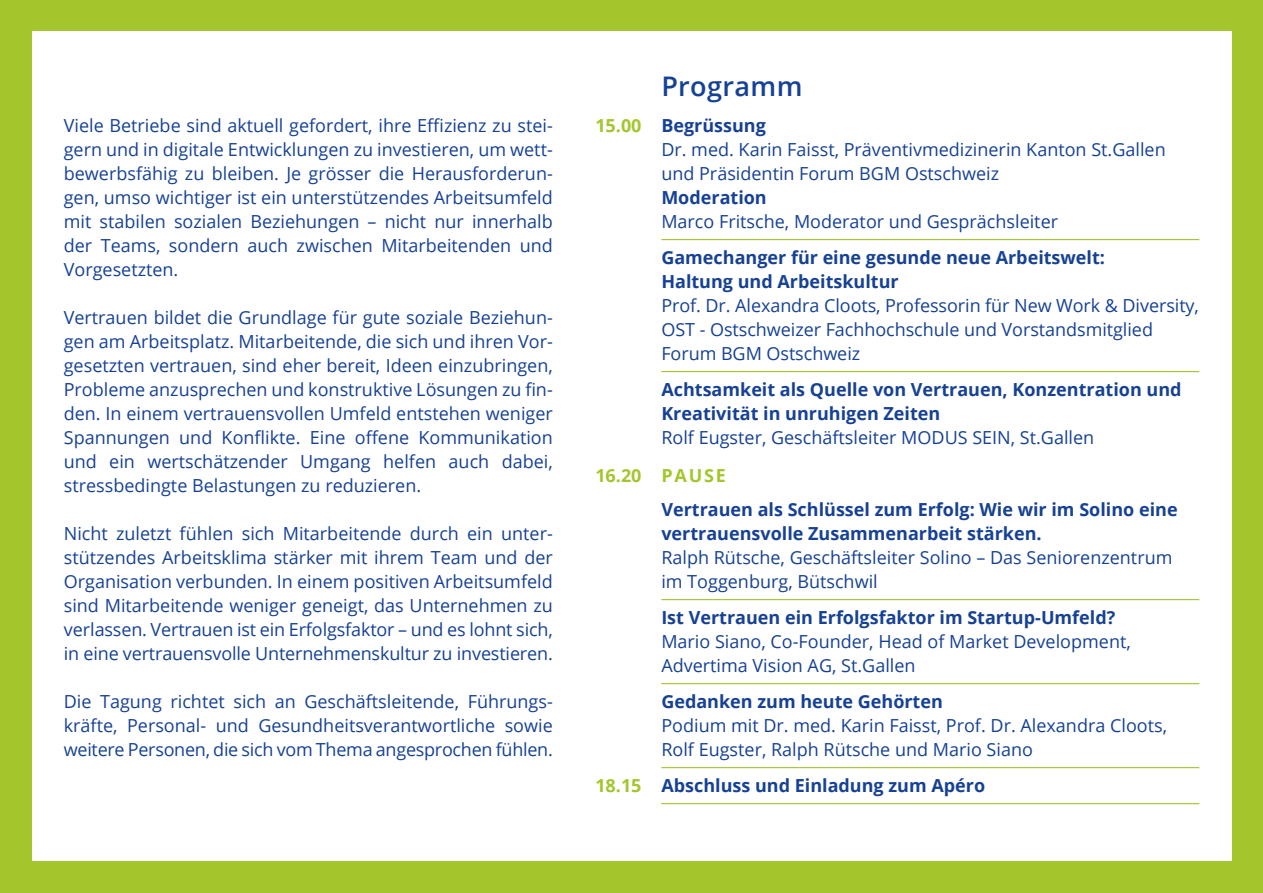
<style>
.page{position:relative;width:1263px;height:893px;background:#a2c62c}
.page>*{position:absolute;margin:0;border:0;box-sizing:border-box;transform-origin:0 0}
.t1{font:600 27px "Open Sans";letter-spacing:.015em;color:#164194}
.t2{font:18px/24px "Open Sans";color:#164194}
.t3{font:700 18px/24px "Open Sans";color:#164194}
.t4{font:700 18px "Open Sans";letter-spacing:.1em;color:#a2c62c}
.s1{font-weight:700;color:#a2c62c}
.s2{font-weight:700}
.s3{color:#a2c62c}
</style>
<div class="page">
<div style="left:32px;top:32px;width:1199px;height:829px;background:#fff"></div>
<hr style="left:661px;top:239px;width:538px;height:1px;background:#a2c62c">
<hr style="left:661px;top:371px;width:538px;height:1px;background:#a2c62c">
<hr style="left:661px;top:599px;width:538px;height:1px;background:#a2c62c">
<hr style="left:661px;top:683px;width:538px;height:1px;background:#a2c62c">
<hr style="left:661px;top:767px;width:538px;height:1px;background:#a2c62c">
<hr style="left:661px;top:803px;width:538px;height:1px;background:#a2c62c">
<p class="t2" style="left:64px;top:113px;width:491px;text-align:justify">Viele Betriebe sind aktuell gefordert, ihre Effizienz zu stei&shy;gern und in digitale Entwicklungen zu investieren, um wett&shy;bewerbsfähig zu bleiben. Je grösser die Herausforderun&shy;gen, umso wichtiger ist ein unterstützendes Arbeitsumfeld mit stabilen sozialen Beziehungen – nicht nur innerhalb der Teams, sondern auch zwischen Mitarbeitenden und Vorgesetzten.</p>
<p class="t2" style="left:64px;top:305px;width:491px;text-align:justify">Vertrauen bildet die Grundlage für gute soziale Beziehun&shy;gen am Arbeitsplatz. Mitarbeitende, die sich und ihren Vor&shy;gesetzten vertrauen, sind eher bereit, Ideen einzubringen, Probleme anzusprechen und konstruktive Lösungen zu fin&shy;den. In einem vertrauensvollen Umfeld entstehen weniger Spannungen und Konflikte. Eine offene Kommunikation und ein wertschätzender Umgang helfen auch dabei, stressbedingte Belastungen zu reduzieren.</p>
<p class="t2" style="left:64px;top:521px;width:490px;text-align:justify">Nicht zuletzt fühlen sich Mitarbeitende durch ein unter&shy;stützendes Arbeitsklima stärker mit ihrem Team und der Organisation verbunden. In einem positiven Arbeitsumfeld sind Mitarbeitende weniger geneigt, das Unternehmen zu verlassen. Vertrauen ist ein Erfolgsfaktor – und es lohnt sich, in eine vertrauensvolle Unternehmenskultur zu investieren.</p>
<p class="t2" style="left:64px;top:689px;width:490px;text-align:justify">Die Tagung richtet sich an Geschäftsleitende, Führungs&shy;kräfte, Personal- und Gesundheitsverantwortliche sowie weitere Personen, die sich vom Thema angesprochen fühlen.</p>
<h1 class="t1" style="left:661px;top:68px;width:143px">Programm</h1>
<p class="t2" style="left:661px;top:113px;width:506px;text-indent:-66px"><span class="s1">15.00</span> <span class="s2">Begrüssung<br></span>Dr. med. Karin Faisst, Präventivmedizinerin Kanton St.Gallen und Präsidentin Forum BGM Ostschweiz</p>
<p class="t3" style="left:661px;top:185px;width:107px">Moderation</p>
<p class="t2" style="left:661px;top:209px;width:398px">Marco Fritsche, Moderator und Gesprächsleiter</p>
<p class="t3" style="left:661px;top:245px;width:445px">Gamechanger für eine gesunde neue Arbeitswelt:<br>Haltung und Arbeitskultur</p>
<p class="t2" style="left:661px;top:293px;width:539px">Prof. Dr. Alexandra Cloots, Professorin für New Work &amp; Diversity,<br>OST - Ostschweizer Fachhochschule und Vorstandsmitglied<br>Forum BGM Ostschweiz</p>
<p class="t3" style="left:661px;top:377px;width:522px">Achtsamkeit als Quelle von Vertrauen, Konzentration und<br>Kreativität in unruhigen Zeiten</p>
<p class="t2" style="left:661px;top:425px;width:434px">Rolf Eugster, Geschäftsleiter MODUS SEIN, St.Gallen</p>
<p class="t4" style="left:595px;top:462px;width:132px">16.20 PAUSE</p>
<p class="t3" style="left:661px;top:497px;width:518px">Vertrauen als Schlüssel zum Erfolg: Wie wir im Solino eine vertrauensvolle Zusammenarbeit stärken.</p>
<p class="t2" style="left:661px;top:545px;width:513px">Ralph Rütsche, Geschäftsleiter Solino – Das Seniorenzentrum im Toggenburg, Bütschwil</p>
<p class="t3" style="left:661px;top:605px;width:455px">Ist Vertrauen ein Erfolgsfaktor im Startup-Umfeld?</p>
<p class="t2" style="left:661px;top:629px;width:471px">Mario Siano, Co-Founder, Head of Market Development,<br>Advertima Vision AG, St.Gallen</p>
<p class="t3" style="left:661px;top:689px;width:283px">Gedanken zum heute Gehörten</p>
<p class="t2" style="left:661px;top:713px;width:507px">Podium mit Dr. med. Karin Faisst, Prof. Dr. Alexandra Cloots,<br>Rolf Eugster, Ralph Rütsche und Mario Siano</p>
<p class="t3" style="left:595px;top:773px;width:391px"><span class="s3">18.15</span> Abschluss und Einladung zum Apéro</p>
</div>
